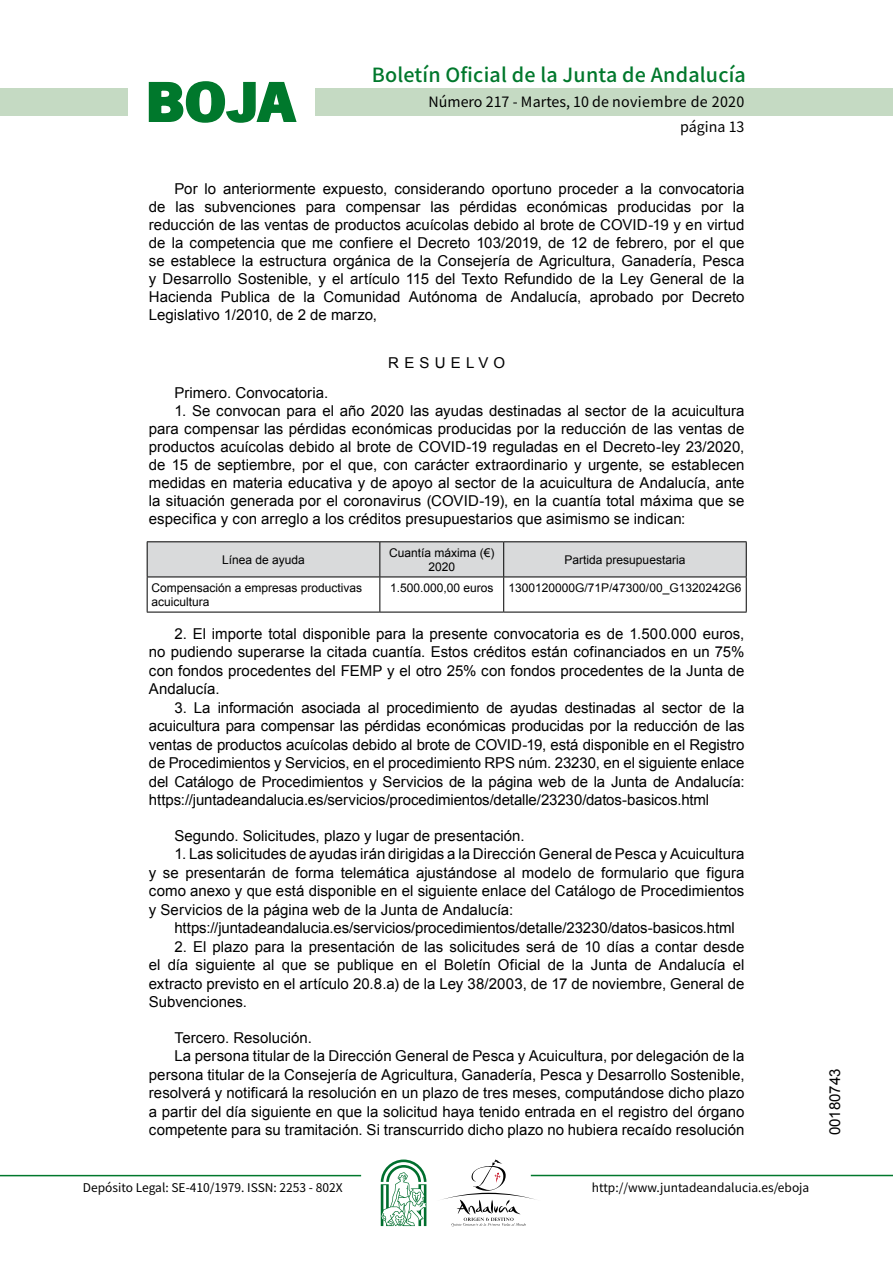
<style>
.page{position:relative;width:893px;height:1263px;background:#fff}
.page>*{position:absolute;margin:0;border:0;box-sizing:border-box;transform-origin:0 0}
.t1{font:700 57.75px "News Got T";color:#00782c;scale:1.14 1}
.t2{font:500 19.5px "Noto Sans HK";letter-spacing:.01em;color:#00782c}
.t3{font:15px/18.5px "Arial";color:#000;text-align:justify}
.t4{font:15px "Arial";letter-spacing:.345em;color:#000}
.t5{font:14.25px/24.5px "Noto Sans HK";color:#000;text-align:right}
.t6{font:12px/14.4px "Arial";color:#000;text-align:center}
.t7{font:12px "Noto Sans HK";color:#000}
</style>
<div class="page">
<div style="left:315px;top:88px;width:577px;height:28px;background:#c5dac3"></div>
<div style="left:0;top:88px;width:128px;height:28px;background:#c5dac3"></div>
<hr style="left:0;top:1175px;width:361px;height:1px;background:#00782c">
<hr style="left:531px;top:1175px;width:361px;height:1px;background:#00782c">
<svg style="left:148px;top:81px;width:149px;height:42px"></svg>
<svg style="left:442px;top:1159px;width:100px;height:67px"></svg>
<svg style="left:381px;top:1160px;width:45px;height:66px"></svg>
<div style="left:148px;top:542px;width:597px;height:35px;background:#d9dadb"></div>
<hr style="left:147px;top:541px;width:233px;height:1px;background:#000">
<hr style="left:147px;top:542px;width:1px;height:35px;background:#000">
<hr style="left:380px;top:541px;width:123px;height:1px;background:#000">
<hr style="left:379px;top:542px;width:1px;height:35px;background:#000">
<hr style="left:503px;top:541px;width:243px;height:1px;background:#000">
<hr style="left:503px;top:542px;width:1px;height:35px;background:#000">
<hr style="left:745px;top:542px;width:1px;height:35px;background:#000">
<hr style="left:147px;top:577px;width:233px;height:1px;background:#000">
<hr style="left:147px;top:577px;width:1px;height:35px;background:#000">
<hr style="left:380px;top:577px;width:123px;height:1px;background:#000">
<hr style="left:379px;top:577px;width:1px;height:35px;background:#000">
<hr style="left:503px;top:577px;width:243px;height:1px;background:#000">
<hr style="left:503px;top:577px;width:1px;height:35px;background:#000">
<hr style="left:745px;top:577px;width:1px;height:35px;background:#000">
<hr style="left:147px;top:612px;width:233px;height:1px;background:#000">
<hr style="left:380px;top:612px;width:123px;height:1px;background:#000">
<hr style="left:503px;top:612px;width:243px;height:1px;background:#000">
<h1 class="t1" style="left:145px;top:68px;width:133px">BOJA</h1>
<h2 class="t2" style="left:372px;top:64px;width:375px">Boletín Oficial de la Junta de Andalucía</h2>
<p class="t5" style="left:428px;top:90px;width:317px">Número 217 - Martes, 10 de noviembre de 2020 página 13</p>
<p class="t3" style="left:149px;top:180px;width:597px;line-height:18px;text-indent:26px">Por lo anteriormente expuesto, considerando oportuno proceder a la convocatoria de las subvenciones para compensar las pérdidas económicas producidas por la reducción de las ventas de productos acuícolas debido al brote de COVID-19 y en virtud de la competencia que me confiere el Decreto 103/2019, de 12 de febrero, por el que se establece la estructura orgánica de la Consejería de Agricultura, Ganadería, Pesca y Desarrollo Sostenible, y el artículo 115 del Texto Refundido de la Ley General de la Hacienda Publica de la Comunidad Autónoma de Andalucía, aprobado por Decreto Legislativo 1/2010, de 2 de marzo,</p>
<p class="t4" style="left:388px;top:353px;width:118px">RESUELVO</p>
<p class="t3" style="left:174px;top:384px;width:155px">Primero. Convocatoria.</p>
<p class="t3" style="left:149px;top:402px;width:597px;line-height:18px;text-indent:26px">1. Se convocan para el año 2020 las ayudas destinadas al sector de la acuicultura para compensar las pérdidas económicas producidas por la reducción de las ventas de productos acuícolas debido al brote de COVID-19 reguladas en el Decreto-ley 23/2020, de 15 de septiembre, por el que, con carácter extraordinario y urgente, se establecen medidas en materia educativa y de apoyo al sector de la acuicultura de Andalucía, ante la situación generada por el coronavirus (COVID-19), en la cuantía total máxima que se especifica y con arreglo a los créditos presupuestarios que asimismo se indican:</p>
<p class="t6" style="left:222px;top:552px;width:84px">Línea de ayuda</p>
<p class="t6" style="left:389px;top:545px;width:107px">Cuantía máxima (€)<br>2020</p>
<p class="t6" style="left:564px;top:552px;width:122px">Partida presupuestaria</p>
<p class="t6" style="left:151px;top:580px;width:212px;text-align:left">Compensación a empresas productivas acuicultura</p>
<p class="t6" style="left:390px;top:580px;width:353px">1.500.000,00 euros 1300120000G/71P/47300/00_G1320242G6</p>
<p class="t3" style="left:149px;top:625px;width:597px;text-indent:26px">2. El importe total disponible para la presente convocatoria es de 1.500.000 euros, no pudiendo superarse la citada cuantía. Estos créditos están cofinanciados en un 75% con fondos procedentes del FEMP y el otro 25% con fondos procedentes de la Junta de Andalucía.</p>
<p class="t3" style="left:149px;top:699px;width:597px;text-indent:26px">3. La información asociada al procedimiento de ayudas destinadas al sector de la acuicultura para compensar las pérdidas económicas producidas por la reducción de las ventas de productos acuícolas debido al brote de COVID-19, está disponible en el Registro de Procedimientos y Servicios, en el procedimiento RPS núm. 23230, en el siguiente enlace del Catálogo de Procedimientos y Servicios de la página web de la Junta de Andalucía: https://juntadeandalucia.es/servicios/procedimientos/detalle/23230/datos-basicos.html</p>
<p class="t3" style="left:174px;top:827px;width:352px">Segundo. Solicitudes, plazo y lugar de presentación.</p>
<p class="t3" style="left:149px;top:845px;width:597px;text-indent:26px">1. Las solicitudes de ayudas irán dirigidas a la Dirección General de Pesca y Acuicultura y se presentarán de forma telemática ajustándose al modelo de formulario que figura como anexo y que está disponible en el siguiente enlace del Catálogo de Procedimientos y Servicios de la página web de la Junta de Andalucía:</p>
<p class="t3" style="left:174px;top:919px;width:562px">https://juntadeandalucia.es/servicios/procedimientos/detalle/23230/datos-basicos.html</p>
<p class="t3" style="left:149px;top:938px;width:597px;text-indent:26px">2. El plazo para la presentación de las solicitudes será de 10 días a contar desde el día siguiente al que se publique en el Boletín Oficial de la Junta de Andalucía el extracto previsto en el artículo 20.8.a) de la Ley 38/2003, de 17 de noviembre, General de Subvenciones.</p>
<p class="t3" style="left:174px;top:1029px;width:139px">Tercero. Resolución.</p>
<p class="t3" style="left:174px;top:1047px;width:571px">La persona titular de la Dirección General de Pesca y Acuicultura, por delegación de la</p>
<p class="t3" style="left:149px;top:1066px;width:597px">persona titular de la Consejería de Agricultura, Ganadería, Pesca y Desarrollo Sostenible,</p>
<p class="t3" style="left:149px;top:1084px;width:597px">resolverá y notificará la resolución en un plazo de tres meses, computándose dicho plazo</p>
<p class="t3" style="left:149px;top:1103px;width:597px">a partir del día siguiente en que la solicitud haya tenido entrada en el registro del órgano</p>
<p class="t3" style="left:149px;top:1121px;width:597px">competente para su tramitación. Si transcurrido dicho plazo no hubiera recaído resolución</p>
<p class="t7" style="left:83px;top:1181px;width:261px">Depósito Legal: SE-410/1979. ISSN: 2253 - 802X</p>
<p class="t7" style="left:592px;top:1181px;width:219px">http://www.juntadeandalucia.es/eboja</p>
<p class="t3" style="left:826px;top:1135px;width:68px;rotate:-90deg">00180743</p>
</div>
